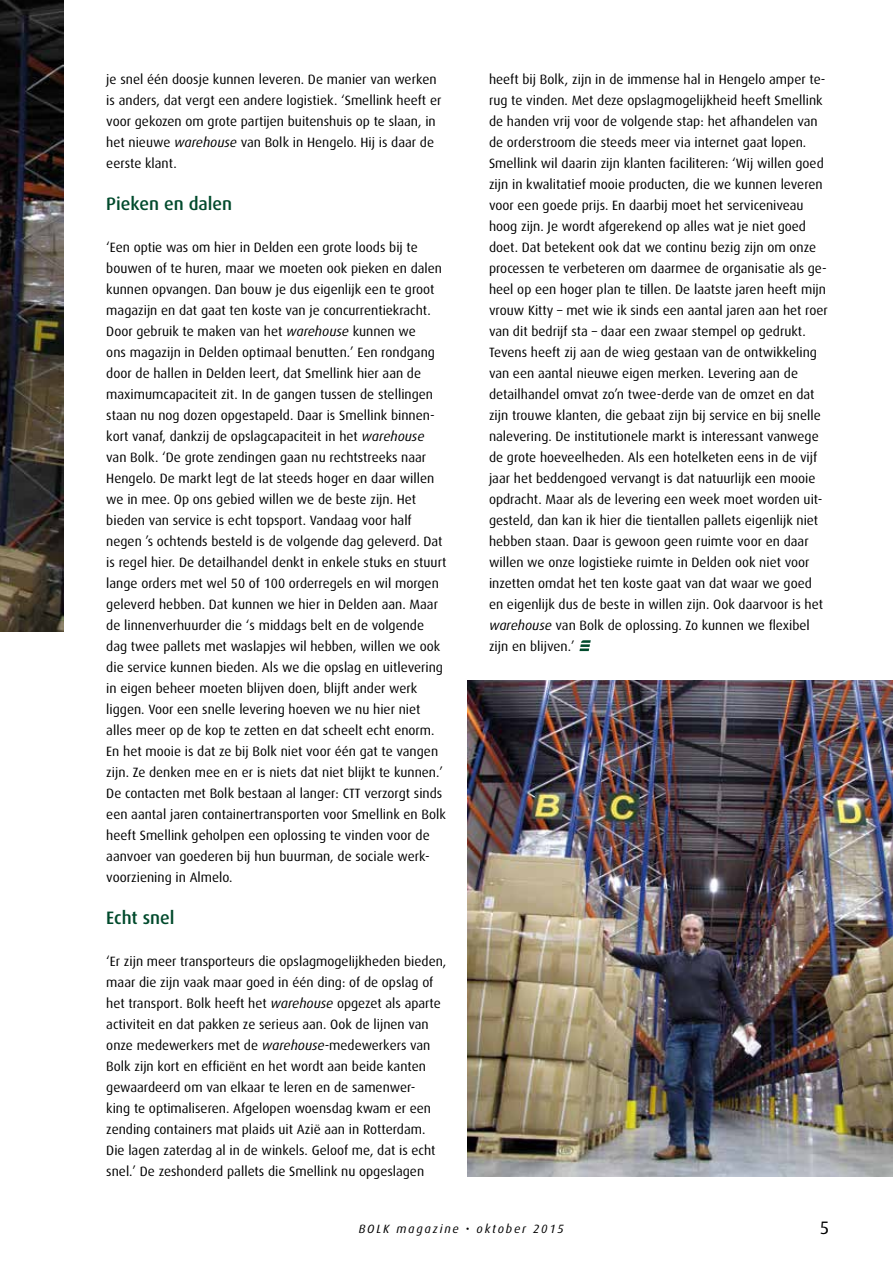
<style>
.page{position:relative;width:893px;height:1263px;background:#fff}
.page>*{position:absolute;margin:0;border:0;box-sizing:border-box;transform-origin:0 0}
.t1{font:500 18px "Dax";color:#004a2c}
.t2{font:18px "Dax";color:#000}
.t3{font:13.5px/21px "Dax";color:#000}
.t4{font:italic 12px "Dax";letter-spacing:.15em;color:#000}
.s1{font-style:italic}
.s2{font-style:normal}
</style>
<div class="page">
<img style="left:0;top:0;width:64px;height:631px">
<svg style="left:579px;top:640px;width:12px;height:11px"></svg>
<img style="left:468px;top:680px;width:425px;height:496px">
<p class="t3" style="left:106px;top:69px;width:337px">je snel één doosje kunnen leveren. De manier van werken is anders, dat vergt een andere logistiek. ‘Smellink heeft er voor gekozen om grote partijen buitenshuis op te slaan, in het nieuwe <span class="s1">warehouse</span> van Bolk in Hengelo. Hij is daar de eerste klant.</p>
<h1 class="t1" style="left:106px;top:194px;width:127px">Pieken en dalen</h1>
<p class="t3" style="left:106px;top:237px;width:342px">‘Een optie was om hier in Delden een grote loods bij te bouwen of te huren, maar we moeten ook pieken en dalen kunnen opvangen. Dan bouw je dus eigenlijk een te groot magazijn en dat gaat ten koste van je concurrentiekracht.<br>Door gebruik te maken van het <span class="s1">warehouse</span> kunnen we<br>ons magazijn in Delden optimaal benutten.’ Een rondgang door de hallen in Delden leert, dat Smellink hier aan de maximumcapaciteit zit. In de gangen tussen de stellingen staan nu nog dozen opgestapeld. Daar is Smellink binnen&shy;kort vanaf, dankzij de opslagcapaciteit in het <span class="s1">warehouse </span>van Bolk. ‘De grote zendingen gaan nu rechtstreeks naar Hengelo. De markt legt de lat steeds hoger en daar willen we in mee. Op ons gebied willen we de beste zijn. Het bieden van service is echt topsport. Vandaag voor half negen ’s ochtends besteld is de volgende dag geleverd. Dat is regel hier. De detailhandel denkt in enkele stuks en stuurt lange orders met wel 50 of 100 orderregels en wil morgen geleverd hebben. Dat kunnen we hier in Delden aan. Maar de linnenverhuurder die ‘s middags belt en de volgende dag twee pallets met waslapjes wil hebben, willen we ook die service kunnen bieden. Als we die opslag en uitlevering in eigen beheer moeten blijven doen, blijft ander werk liggen. Voor een snelle levering hoeven we nu hier niet alles meer op de kop te zetten en dat scheelt echt enorm.<br>En het mooie is dat ze bij Bolk niet voor één gat te vangen zijn. Ze denken mee en er is niets dat niet blijkt te kunnen.’ De contacten met Bolk bestaan al langer: CTT verzorgt sinds een aantal jaren containertransporten voor Smellink en Bolk heeft Smellink geholpen een oplossing te vinden voor de aanvoer van goederen bij hun buurman, de sociale werk&shy;voorziening in Almelo.</p>
<h1 class="t1" style="left:106px;top:908px;width:70px">Echt snel</h1>
<p class="t3" style="left:106px;top:951px;width:342px">‘Er zijn meer transporteurs die opslagmogelijkheden bieden, maar die zijn vaak maar goed in één ding: of de opslag of het transport. Bolk heeft het <span class="s1">warehouse</span> opgezet als aparte activiteit en dat pakken ze serieus aan. Ook de lijnen van onze medewerkers met de <span class="s1">warehouse</span>-medewerkers van Bolk zijn kort en efficiënt en het wordt aan beide kanten gewaardeerd om van elkaar te leren en de samenwer-<br>king te optimaliseren. Afgelopen woensdag kwam er een zending containers mat plaids uit Azië aan in Rotterdam.<br>Die lagen zaterdag al in de winkels. Geloof me, dat is echt snel.’ De zeshonderd pallets die Smellink nu opgeslagen</p>
<p class="t3" style="left:489px;top:69px;width:340px">heeft bij Bolk, zijn in de immense hal in Hengelo amper te&shy;rug te vinden. Met deze opslagmogelijkheid heeft Smellink de handen vrij voor de volgende stap: het afhandelen van de orderstroom die steeds meer via internet gaat lopen.<br>Smellink wil daarin zijn klanten faciliteren: ‘Wij willen goed zijn in kwalitatief mooie producten, die we kunnen leveren voor een goede prijs. En daarbij moet het serviceniveau hoog zijn. Je wordt afgerekend op alles wat je niet goed doet. Dat betekent ook dat we continu bezig zijn om onze processen te verbeteren om daarmee de organisatie als ge&shy;heel op een hoger plan te tillen. De laatste jaren heeft mijn vrouw Kitty – met wie ik sinds een aantal jaren aan het roer van dit bedrijf sta – daar een zwaar stempel op gedrukt.<br>Tevens heeft zij aan de wieg gestaan van de ontwikkeling van een aantal nieuwe eigen merken. Levering aan de detailhandel omvat zo’n twee-derde van de omzet en dat zijn trouwe klanten, die gebaat zijn bij service en bij snelle nalevering. De institutionele markt is interessant vanwege de grote hoeveelheden. Als een hotelketen eens in de vijf jaar het beddengoed vervangt is dat natuurlijk een mooie opdracht. Maar als de levering een week moet worden uit&shy;gesteld, dan kan ik hier die tientallen pallets eigenlijk niet hebben staan. Daar is gewoon geen ruimte voor en daar willen we onze logistieke ruimte in Delden ook niet voor inzetten omdat het ten koste gaat van dat waar we goed en eigenlijk dus de beste in willen zijn. Ook daarvoor is het <span class="s1">warehouse</span> van Bolk de oplossing. Zo kunnen we flexibel zijn en blijven.’</p>
<p class="t4" style="left:359px;top:1222px;width:207px">BOLK magazine <span class="s2">•</span> oktober 2015</p>
<h1 class="t2" style="left:820px;top:1218px;width:11px">5</h1>
</div>
